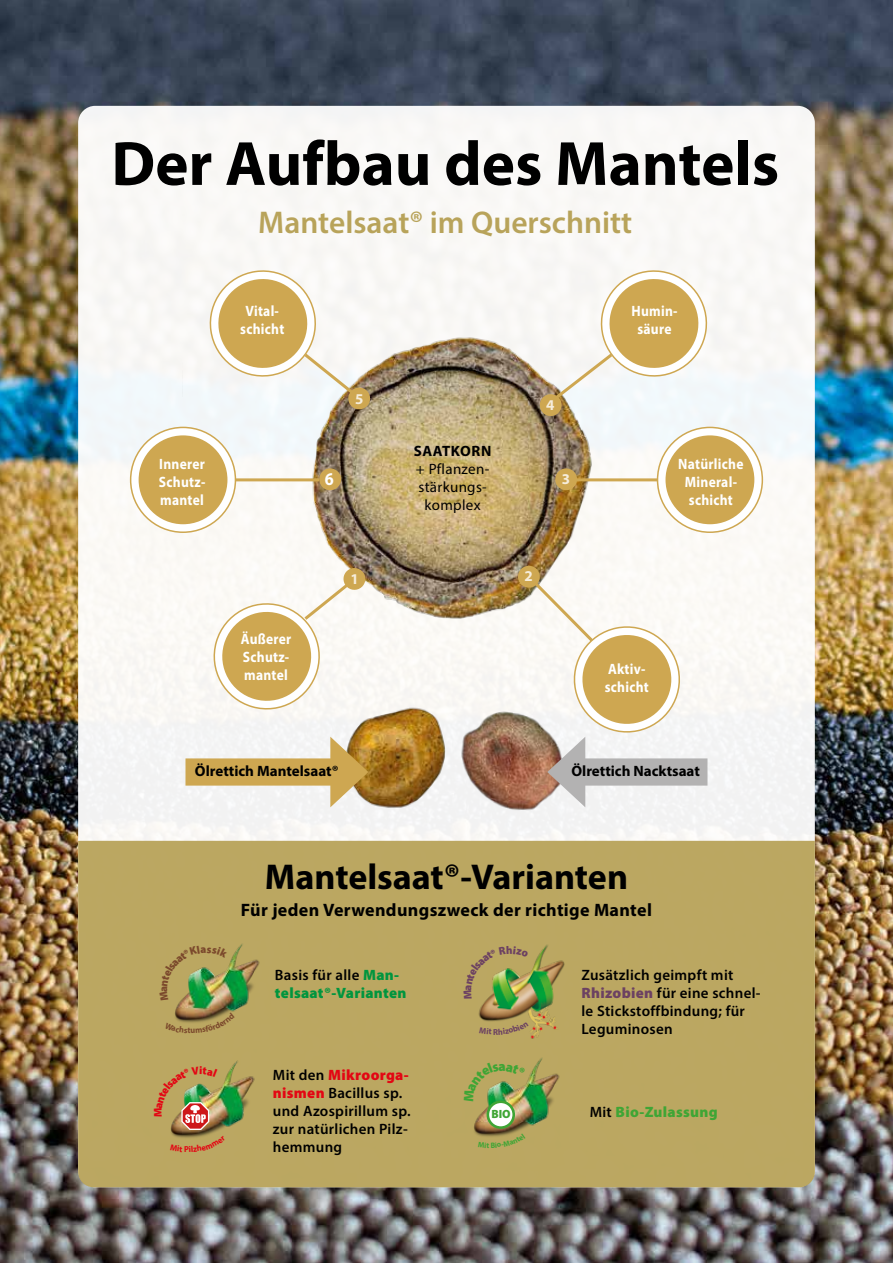
<style>
.page{position:relative;width:893px;height:1263px;background:#fff}
.page>*{position:absolute;margin:0;border:0;box-sizing:border-box;transform-origin:0 0}
.t1{font:700 63px "Myriad Pro";color:#000}
.t2{font:700 36px "Myriad Pro";color:#000}
.t3{font:600 31.5px "Myriad Pro";color:#b8a35a}
.t4{font:700 18px "Myriad Pro";letter-spacing:.02em;color:#000}
.t5{font:700 18px "Myriad Pro";color:#fff;scale:.9 1}
.t6{font:600 15px/18px "Myriad Pro";letter-spacing:.02em;color:#000}
.t7{font:700 15px/18px "Myriad Pro";letter-spacing:.02em;color:#fff;text-align:center;scale:.9 1}
.t8{font:700 15px "Myriad Pro";color:#000}
.t9{font:900 15px/18px "Myriad Pro";letter-spacing:.02em;color:#00953e}
.t10{font:15px/18px "Myriad Pro";letter-spacing:.02em;color:#000;text-align:center}
.t11{font:900 15px "Myriad Pro";letter-spacing:.02em;color:#3fa535}
.t12{font:700 15px "Myriad Pro";letter-spacing:.04em;color:#000}
.t13{font:700 15px "Myriad Pro";color:#f6eddb}
.t14{font:900 12px "Myriad Pro";color:#3fa535}
.s1{font-weight:600;color:#000}
.s2{font-weight:900;color:#e30613}
.s3{font-weight:900;color:#6c4162}
</style>
<div class="page">
<img style="left:0;top:0;width:893px;height:1263px">
<div style="left:80px;top:107px;width:733px;height:1079px;background:#f9f8f6;border-radius:16px"></div>
<div style="left:78px;top:841px;width:737px;height:346px;background:#bba761"></div>
<img style="left:182px;top:337px;width:520px;height:282px">
<hr style="left:573px;top:478px;width:87px;height:3px;background:#cea751">
<hr style="left:233px;top:478px;width:86px;height:3px;background:#cea751">
<div style="left:555px;top:468px;width:22px;height:22px;background:#cea751;border-radius:50%"></div>
<div style="left:319px;top:468px;width:22px;height:22px;background:#cea751;border-radius:50%"></div>
<svg style="left:657px;top:427px;width:105px;height:105px;fill:#fff"></svg>
<div style="left:657px;top:427px;width:106px;height:106px;border:2px solid #cea751;border-radius:50%"></div>
<div style="left:665px;top:435px;width:89px;height:89px;background:#cea751;border-radius:50%"></div>
<svg style="left:206px;top:567px;width:161px;height:143px"></svg>
<svg style="left:131px;top:427px;width:104px;height:105px;fill:#fff"></svg>
<div style="left:130px;top:427px;width:106px;height:106px;border:2px solid #cea751;border-radius:50%"></div>
<div style="left:139px;top:435px;width:88px;height:89px;background:#cea751;border-radius:50%"></div>
<svg style="left:205px;top:270px;width:166px;height:140px"></svg>
<svg style="left:539px;top:270px;width:169px;height:147px"></svg>
<img style="left:160px;top:939px;width:108px;height:92px">
<img style="left:471px;top:939px;width:108px;height:105px">
<img style="left:459px;top:1053px;width:108px;height:93px">
<div style="left:488px;top:1102px;width:26px;height:25px;background:#fff;border-radius:50%"></div>
<div style="left:487px;top:1100px;width:28px;height:29px;border:3px solid #3fa535;border-radius:50%"></div>
<img style="left:156px;top:1056px;width:106px;height:91px">
<img style="left:346px;top:702px;width:99px;height:106px">
<img style="left:461px;top:711px;width:125px;height:100px">
<div style="left:572px;top:758px;width:135px;height:28px;background:#b3b2b2"></div>
<svg style="left:517px;top:565px;width:167px;height:242px"></svg>
<div style="left:185px;top:758px;width:159px;height:28px;background:#cea751"></div>
<svg style="left:330px;top:737px;width:38px;height:70px"></svg>
<img style="left:159px;top:945px;width:69px;height:56px">
<svg style="left:164px;top:1012px;width:71px;height:21px"></svg>
<svg style="left:463px;top:946px;width:66px;height:53px;background:#aaa85e"></svg>
<svg style="left:479px;top:1022px;width:50px;height:12px"></svg>
<svg style="left:464px;top:1063px;width:61px;height:38px;background:#a8a661"></svg>
<svg style="left:478px;top:1133px;width:47px;height:15px"></svg>
<img style="left:154px;top:1066px;width:72px;height:86px">
<h1 class="t1" style="left:111px;top:123px;width:669px">Der Aufbau des Mantels</h1>
<h3 class="t3" style="left:258px;top:202px;width:376px">Mantelsaat® im Querschnitt</h3>
<p class="t7" style="left:240px;top:302px;width:50px">Vital&shy;schicht</p>
<p class="t7" style="left:631px;top:302px;width:53px">Humin&shy;säure</p>
<p class="t7" style="left:159px;top:454px;width:53px;text-align:justify">Innerer Schutz&shy;mantel</p>
<p class="t13" style="left:355px;top:389px;width:10px">5</p>
<p class="t5" style="left:325px;top:467px;width:11px">6</p>
<p class="t7" style="left:241px;top:630px;width:58px;text-align:left">Äußerer<br>Schutz&shy;mantel</p>
<p class="t13" style="left:350px;top:569px;width:10px">1</p>
<p class="t12" style="left:414px;top:441px;width:79px">SAATKORN</p>
<p class="t10" style="left:416px;top:460px;width:75px">+ Pflanzen&shy;stärkungs&shy;komplex</p>
<p class="t13" style="left:546px;top:395px;width:10px">4</p>
<p class="t13" style="left:562px;top:469px;width:10px">3</p>
<p class="t13" style="left:524px;top:566px;width:10px">2</p>
<p class="t7" style="left:678px;top:454px;width:74px">Natürliche<br>Mineral&shy;schicht</p>
<p class="t7" style="left:605px;top:659px;width:50px;text-align:left">Aktiv&shy;schicht</p>
<p class="t8" style="left:195px;top:761px;width:145px">Ölrettich Mantelsaat®</p>
<p class="t8" style="left:571px;top:761px;width:130px">Ölrettich Nacktsaat</p>
<h2 class="t2" style="left:265px;top:854px;width:365px">Mantelsaat®-Varianten</h2>
<p class="t4" style="left:241px;top:898px;width:413px">Für jeden Verwendungszweck der richtige Mantel</p>
<p class="t9" style="left:275px;top:966px;width:133px"><span class="s1">Basis für alle</span> Man&shy;telsaat®-Varianten</p>
<p class="t6" style="left:273px;top:1065px;width:139px">Mit den <span class="s2">Mikroorga&shy;nismen</span> Bacillus sp. und Azospirillum sp. zur natürlichen Pilz&shy;hemmung</p>
<p class="t14" style="left:491px;top:1106px;width:21px">BIO</p>
<p class="t6" style="left:581px;top:966px;width:181px">Zusätzlich geimpft mit<br><span class="s3">Rhizobien</span> für eine schnel&shy;le Stickstoffbindung; für<br>Leguminosen</p>
<p class="t11" style="left:590px;top:1102px;width:130px"><span class="s1">Mit</span> Bio-Zulassung</p>
</div>
